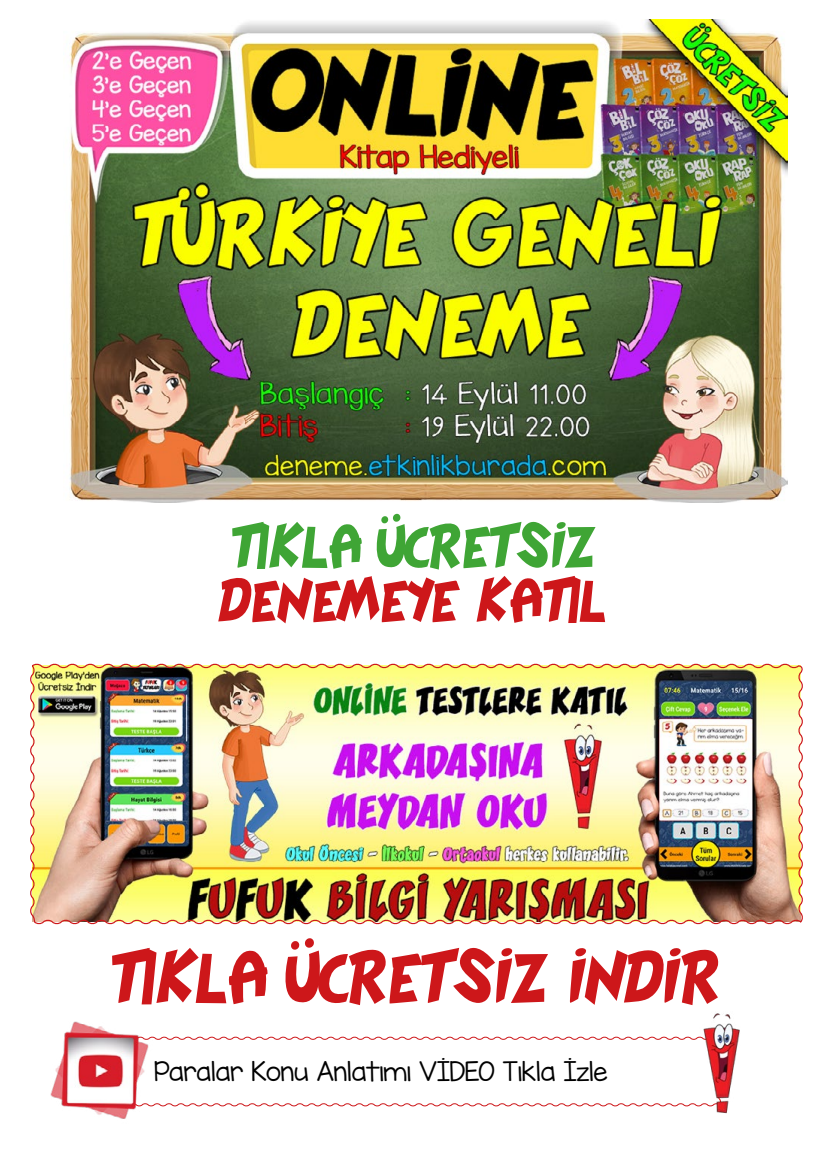
<style>
.page{position:relative;width:830px;height:1170px;background:#fff}
.page>*{position:absolute;margin:0;border:0;box-sizing:border-box;transform-origin:0 0}
.t1{font:72px "Pat Pa Cool";color:#cd171a}
.t2{font:60px "Pat Pa Cool";color:#3fa535}
.t3{font:60px "Pat Pa Cool";color:#cd171a}
.t4{font:24px "KG Miss Kindergarten";color:#000}
</style>
<div class="page">
<img style="left:30px;top:663px;width:773px;height:262px">
<svg style="left:154px;top:1036px;width:538px;height:71px"></svg>
<img style="left:50px;top:1021px;width:104px;height:98px">
<img style="left:692px;top:1013px;width:48px;height:101px">
<img style="left:69px;top:20px;width:718px;height:482px">
<h2 class="t2" style="left:232px;top:512px;width:365px">TlKLA ÜCRETSIZ</h2>
<h2 class="t3" style="left:221px;top:566px;width:387px">DENEMEYE KATlL</h2>
<h1 class="t1" style="left:112px;top:936px;width:610px">TlKLA ÜCRETSIZ INDIR</h1>
<p class="t4" style="left:154px;top:1055px;width:454px">Paralar Konu Anlatımı VİDEO Tıkla İzle</p>
</div>
